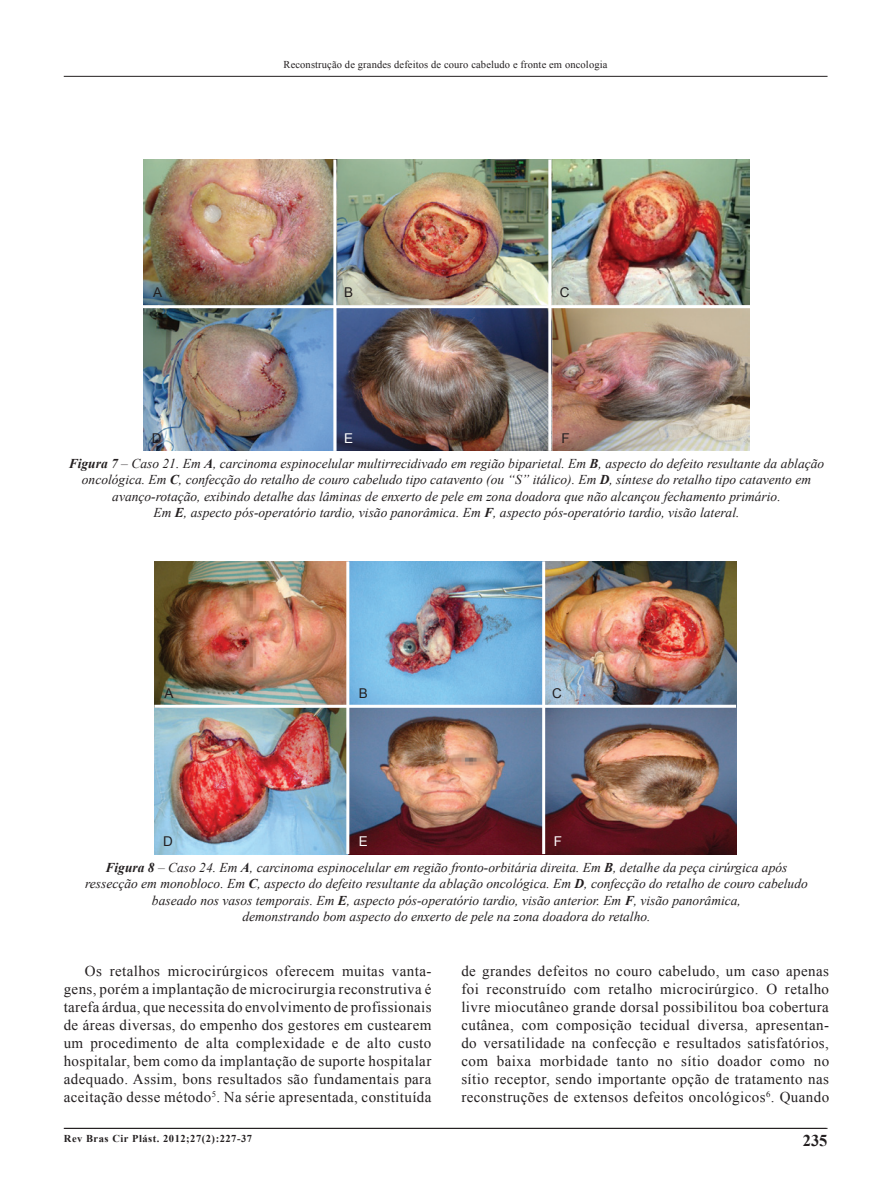
<style>
.page{position:relative;width:893px;height:1191px;background:#fff}
.page>*{position:absolute;margin:0;border:0;box-sizing:border-box;transform-origin:0 0}
.t1{font:700 16.5px "Times New Roman";color:#231f20}
.t2{font:15px/18px "Times New Roman";letter-spacing:.025em;color:#231f20}
.t3{font:italic 13.5px/16.5px "Times New Roman";color:#231f20;text-align:center}
.t4{font:13.5px "Arial";color:#231f20}
.t5{font:13.5px "Arial";color:#fff}
.t6{font:10.5px "Times New Roman";letter-spacing:.01em;color:#231f20}
.t7{font:700 10.5px "Times New Roman";letter-spacing:.05em;color:#231f20}
.s1{font-weight:700}
</style>
<div class="page">
<hr style="left:64px;top:1128px;width:763px;height:1px;background:#231f20">
<hr style="left:64px;top:76px;width:763px;height:1px;background:#231f20">
<img style="left:143px;top:159px;width:607px;height:292px">
<hr style="left:135px;top:305px;width:620px;height:3px;background:#fff">
<hr style="left:333px;top:159px;width:3px;height:292px;background:#fff">
<hr style="left:548px;top:159px;width:3px;height:292px;background:#fff">
<img style="left:154px;top:561px;width:582px;height:293px">
<hr style="left:154px;top:704px;width:582px;height:3px;background:#fff">
<hr style="left:346px;top:561px;width:3px;height:293px;background:#fff">
<hr style="left:542px;top:561px;width:3px;height:293px;background:#fff">
<p class="t4" style="left:153px;top:284px;width:11px">A</p>
<p class="t4" style="left:152px;top:429px;width:11px">D</p>
<p class="t6" style="left:284px;top:57px;width:325px">Reconstrução de grandes defeitos de couro cabeludo e fronte em oncologia</p>
<p class="t4" style="left:344px;top:284px;width:11px">B</p>
<p class="t5" style="left:344px;top:429px;width:11px">E</p>
<p class="t4" style="left:560px;top:284px;width:11px">C</p>
<p class="t4" style="left:561px;top:429px;width:10px">F</p>
<p class="t3" style="left:69px;top:454px;width:757px"><span class="s1">Figura 7</span> – Caso 21. Em <span class="s1">A</span>, carcinoma espinocelular multirrecidivado em região biparietal. Em <span class="s1">B</span>, aspecto do defeito resultante da ablação oncológica. Em <span class="s1">C</span>, confecção do retalho de couro cabeludo tipo catavento (ou “S” itálico). Em <span class="s1">D</span>, síntese do retalho tipo catavento em avanço-rotação, exibindo detalhe das lâminas de enxerto de pele em zona doadora que não alcançou fechamento primário.<br>Em <span class="s1">E</span>, aspecto pós-operatório tardio, visão panorâmica. Em <span class="s1">F</span>, aspecto pós-operatório tardio, visão lateral.</p>
<p class="t4" style="left:164px;top:685px;width:11px">A</p>
<p class="t4" style="left:359px;top:685px;width:11px">B</p>
<p class="t4" style="left:552px;top:685px;width:11px">C</p>
<p class="t5" style="left:554px;top:832px;width:10px">F</p>
<p class="t3" style="left:85px;top:858px;width:724px"><span class="s1">Figura 8</span> – Caso 24. Em <span class="s1">A</span>, carcinoma espinocelular em região fronto-orbitária direita. Em <span class="s1">B</span>, detalhe da peça cirúrgica após ressecção em monobloco. Em <span class="s1">C</span>, aspecto do defeito resultante da ablação oncológica. Em <span class="s1">D</span>, confecção do retalho de couro cabeludo baseado nos vasos temporais. Em <span class="s1">E</span>, aspecto pós-operatório tardio, visão anterior. Em <span class="s1">F</span>, visão panorâmica,<br>demonstrando bom aspecto do enxerto de pele na zona doadora do retalho.</p>
<p class="t4" style="left:163px;top:832px;width:11px">D</p>
<p class="t5" style="left:359px;top:832px;width:11px">E</p>
<p class="t2" style="left:64px;top:961px;width:369px;text-indent:21px">Os retalhos microcirúrgicos oferecem muitas vanta----- gens, porém a implantação de microcirurgia reconstrutiva é tarefa árdua, que necessita do envolvimento de profissionais de áreas diversas, do empenho dos gestores em custearem um procedimento de alta complexidade e de alto custo hospitalar, bem como da implantação de suporte hospitalar adequado. Assim, bons resultados são fundamentais para aceitação desse método<sup>5</sup>. Na série apresentada, constituída</p>
<p class="t2" style="left:461px;top:961px;width:369px;text-align:justify">de grandes defeitos no couro cabeludo, um caso apenas foi reconstruído com retalho microcirúrgico. O retalho livre miocutâneo grande dorsal possibilitou boa cobertura cutânea, com composição tecidual diversa, apresentan&shy;do versatilidade na confecção e resultados satisfatórios, com baixa morbidade tanto no sítio doador como no sítio receptor, sendo importante opção de tratamento nas reconstruções de extensos defeitos oncológicos<sup>6</sup>. Quando</p>
<p class="t7" style="left:64px;top:1131px;width:190px">Rev Bras Cir Plást. 2012;27(2):227-37</p>
<p class="t1" style="left:803px;top:1129px;width:26px">235</p>
</div>
